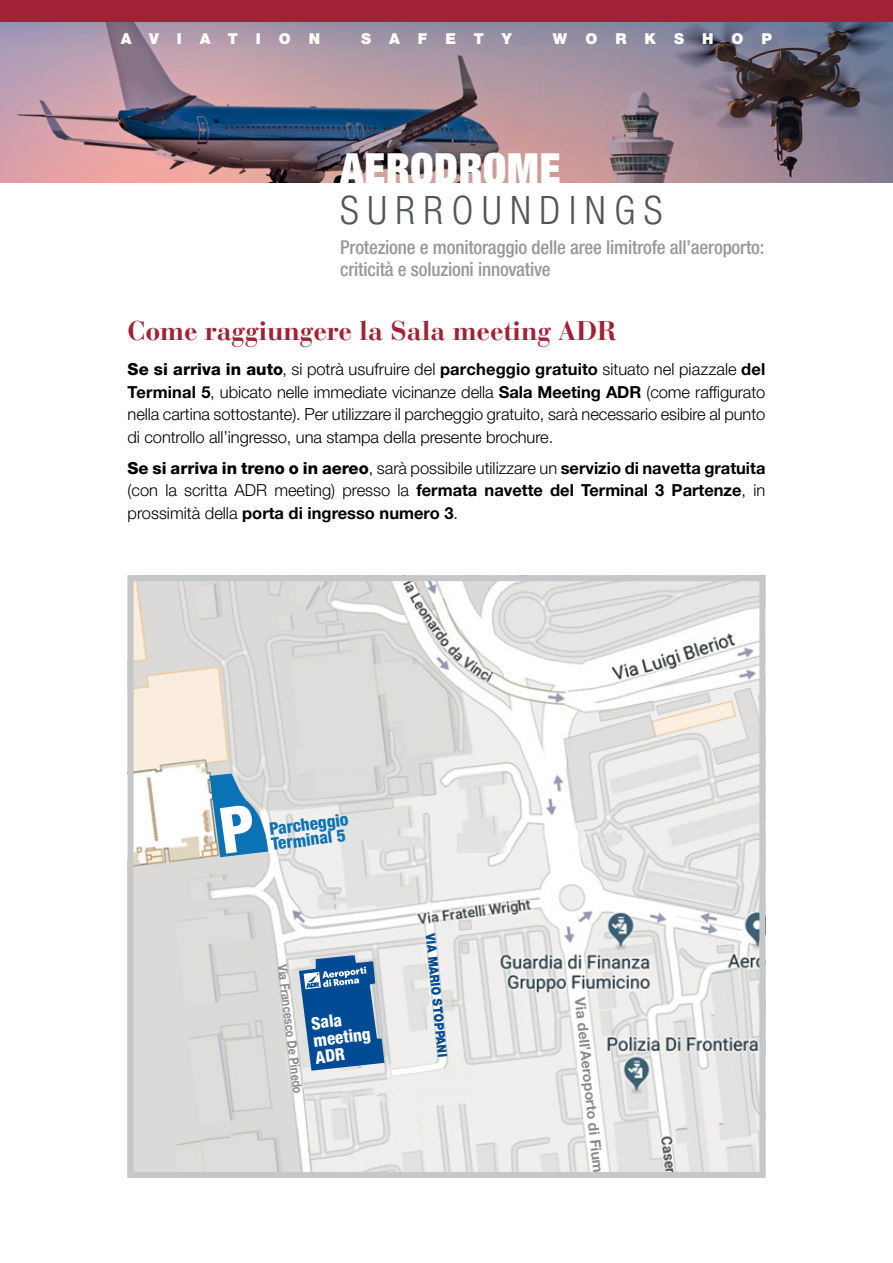
<style>
.page{position:relative;width:893px;height:1263px;background:#fff}
.page>*{position:absolute;margin:0;border:0;box-sizing:border-box;transform-origin:0 0}
.t1{font:900 condensed 42.75px "Helvetica Neue LT Std";letter-spacing:.015em;color:#fff}
.t2{font:300 condensed 39px "Helvetica Neue LT Std";letter-spacing:.22em;color:#52555b}
.t3{font:700 27px "Bauer Bodoni";letter-spacing:-.005em;color:#a12236}
.t4{font:500 condensed 19.05px/22.5px "Helvetica Neue LT Std";letter-spacing:-.01em;color:#96989a}
.t5{font:800 condensed 17.1px "Helvetica Neue LT Std";color:#0b72b5}
.t6{font:800 condensed 17.1px/17.1px "Helvetica Neue LT Std";color:#fff}
.t7{font:300 16.5px/22.5px "Helvetica Neue LT Std";letter-spacing:-.005em;color:#000;text-align:justify}
.t8{font:700 16.5px/22.5px "Helvetica Neue LT Std";color:#000;text-align:justify}
.t9{font:900 15px "Helvetica Neue LT Std";letter-spacing:1.2em;color:#fff}
.t10{font:700 14.25px "Helvetica Neue LT Std";color:#878b8b}
.t11{font:700 12.75px "Helvetica Neue LT Std";color:#878b8b;scale:.85 1}
.t12{font:900 12.75px "Helvetica Neue LT Std";color:#004b93;scale:.85 1}
.s1{font-weight:800}
.s2{font-weight:700}
.s3{font-weight:300}
</style>
<div class="page">
<img style="left:0;top:21px;width:893px;height:162px">
<div style="left:0;top:0;width:893px;height:21px;background:#a12236"></div>
<img style="left:135px;top:582px;width:623px;height:589px">
<svg style="left:275px;top:920px;width:174px;height:251px;background:#c2ced9"></svg>
<div style="left:128px;top:575px;width:637px;height:603px;border:6px solid #c5c7c8"></div>
<svg style="left:209px;top:773px;width:59px;height:84px;background:#5697bf"></svg>
<p class="t9" style="left:121px;top:29px;width:201px">AVIATION</p>
<p class="t9" style="left:361px;top:29px;width:152px">SAFETY</p>
<p class="t9" style="left:553px;top:29px;width:221px">WORKSHOP</p>
<h1 class="t1" style="left:340px;top:141px;width:222px">AERODROME</h1>
<h2 class="t2" style="left:340px;top:188px;width:324px">SURROUNDINGS</h2>
<p class="t4" style="left:340px;top:236px;width:426px">Protezione e monitoraggio delle aree limitrofe all’aeroporto: criticità e soluzioni innovative</p>
<h3 class="t3" style="left:128px;top:314px;width:490px">Come raggiungere la Sala meeting ADR</h3>
<p class="t7" style="left:128px;top:358px;width:639px"><span class="s1">Se si arriva in auto</span>, si potrà usufruire del <span class="s2">parcheggio gratuito</span> situato nel piazzale <span class="s2">del Terminal 5</span>, ubicato nelle immediate vicinanze della <span class="s2">Sala Meeting ADR</span> (come raffigurato nella cartina sottostante). Per utilizzare il parcheggio gratuito, sarà necessario esibire al punto di controllo all’ingresso, una stampa della presente brochure.</p>
<p class="t8" style="left:128px;top:456px;width:639px"><span class="s1">Se si arriva in treno o in aereo</span><span class="s3">, sarà possibile utilizzare un</span> servizio di navetta gratuita <span class="s3">(con la scritta ADR meeting) presso la</span> fermata navette del Terminal 3 Partenze<span class="s3">, in prossimità della</span> porta di ingresso numero 3<span class="s3">.</span></p>
<p class="t5" style="left:268px;top:818px;width:81px;rotate:-7deg">Parcheggio</p>
<p class="t5" style="left:270px;top:834px;width:76px;rotate:-7deg">Terminal 5</p>
<p class="t11" style="left:290px;top:963px;width:155px;rotate:83deg">Via Francesco De Pinedo</p>
<p class="t6" style="left:310px;top:1015px;width:59px;rotate:-7deg">Sala meeting<br>ADR</p>
<p class="t12" style="left:438px;top:933px;width:147px;rotate:84deg">VIA MARIO STOPPANI</p>
<p class="t10" style="left:589px;top:997px;width:218px;rotate:84deg">Via dell’Aeroporto di Fiumincino</p>
</div>
